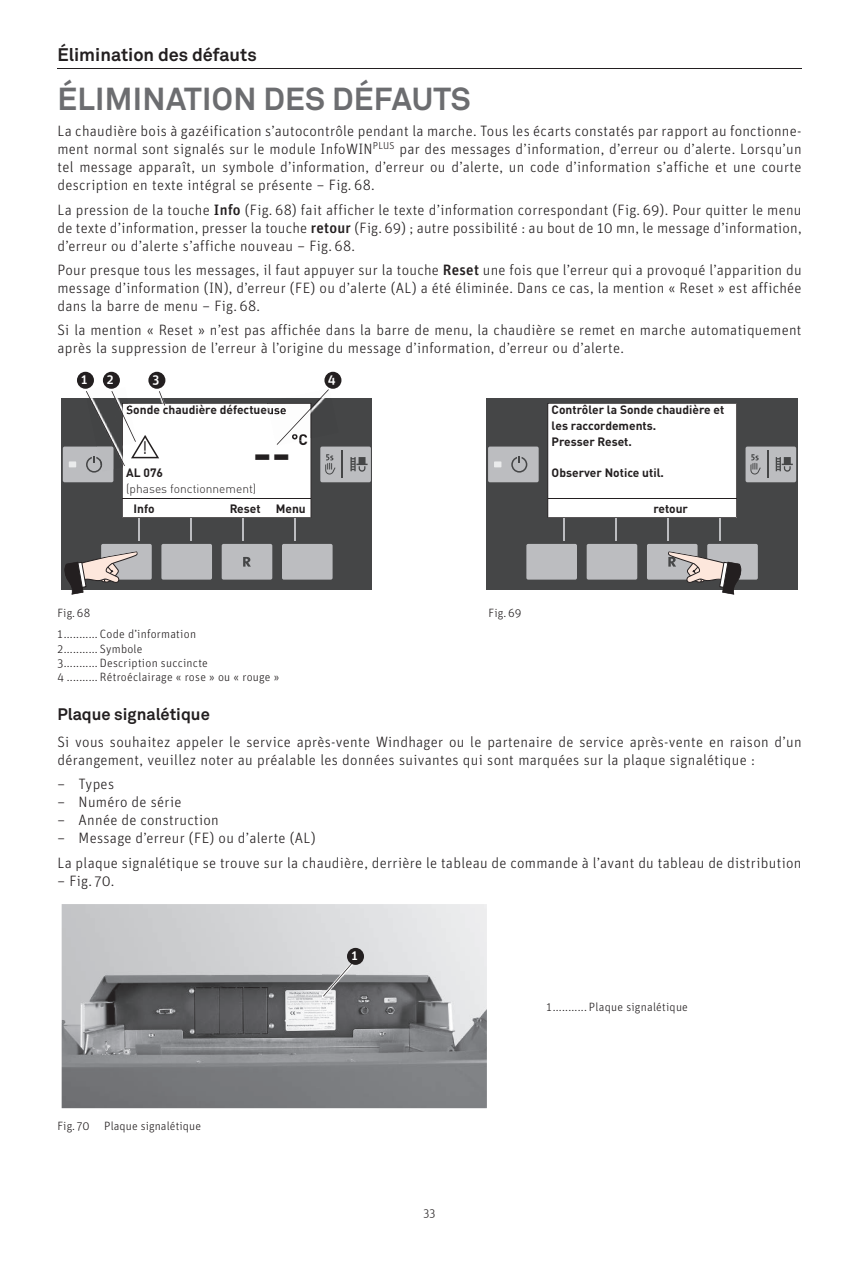
<style>
.page{position:relative;width:859px;height:1263px;background:#fff}
.page>*{position:absolute;margin:0;border:0;box-sizing:border-box;transform-origin:0 0}
.t1{font:700 45px "DIN Pro";color:#231f20}
.t2{font:700 31.5px "Akkurat Pro";letter-spacing:.01em;color:#6c6d70}
.t3{font:700 18px "Akkurat Pro";color:#231f20}
.t4{font:18px "Avant Garde Bk BT";color:#231f20}
.t5{font:700 16.5px "Akkurat Pro";color:#231f20}
.t6{font:700 15.15px "DIN Pro";color:#231f20}
.t7{font:300 15px/18px "Unit OT";letter-spacing:.02em;color:#231f20;text-align:justify}
.t8{font:500 13.5px "Unit OT";color:#fff}
.t9{font:300 12px/14.4px "Unit OT";letter-spacing:.02em;color:#231f20}
.t10{font:700 12px/15.8px "DIN Pro";color:#231f20}
.t11{font:300 12px "DIN Pro";color:#231f20}
.s1{font-weight:500}
</style>
<div class="page">
<hr style="left:57px;top:68px;width:744px;height:1px;background:#231f20">
<div style="left:62px;top:398px;width:310px;height:191px;background:#454647"></div>
<div style="left:101px;top:544px;width:51px;height:36px;background:#bcbdc0;border-radius:2px"></div>
<div style="left:161px;top:544px;width:51px;height:36px;background:#bcbdc0;border-radius:2px"></div>
<div style="left:222px;top:544px;width:50px;height:36px;background:#bcbdc0;border-radius:2px"></div>
<div style="left:282px;top:544px;width:51px;height:36px;background:#bcbdc0;border-radius:2px"></div>
<div style="left:320px;top:447px;width:51px;height:35px;background:#bcbdc0;border-radius:2px"></div>
<div style="left:63px;top:447px;width:50px;height:35px;background:#bcbdc0;border-radius:2px"></div>
<hr style="left:138px;top:486px;width:2px;height:54px;background:#bcbdc0">
<hr style="left:190px;top:486px;width:2px;height:54px;background:#bcbdc0">
<hr style="left:242px;top:486px;width:2px;height:54px;background:#bcbdc0">
<hr style="left:294px;top:486px;width:2px;height:54px;background:#bcbdc0">
<div style="left:69px;top:461px;width:7px;height:6px;background:#eaebec"></div>
<svg style="left:243px;top:557px;width:8px;height:10px"></svg>
<svg style="left:350px;top:457px;width:18px;height:15px"></svg>
<svg style="left:342px;top:451px;width:1px;height:27px"></svg>
<svg style="left:63px;top:551px;width:75px;height:44px"></svg>
<div style="left:77px;top:372px;width:17px;height:17px;background:#231f20;border-radius:50%"></div>
<div style="left:103px;top:372px;width:17px;height:17px;background:#231f20;border-radius:50%"></div>
<div style="left:148px;top:372px;width:17px;height:17px;background:#231f20;border-radius:50%"></div>
<img style="left:335px;top:398px;width:4px;height:40px">
<svg style="left:86px;top:385px;width:249px;height:133px"></svg>
<div style="left:324px;top:372px;width:17px;height:17px;background:#231f20;border-radius:50%"></div>
<div style="left:487px;top:398px;width:310px;height:191px;background:#454647"></div>
<div style="left:526px;top:544px;width:51px;height:36px;background:#bcbdc0;border-radius:2px"></div>
<div style="left:587px;top:544px;width:50px;height:36px;background:#bcbdc0;border-radius:2px"></div>
<div style="left:647px;top:544px;width:50px;height:36px;background:#bcbdc0;border-radius:2px"></div>
<div style="left:707px;top:544px;width:51px;height:36px;background:#bcbdc0;border-radius:2px"></div>
<div style="left:745px;top:447px;width:51px;height:35px;background:#bcbdc0;border-radius:2px"></div>
<div style="left:488px;top:447px;width:51px;height:35px;background:#bcbdc0;border-radius:2px"></div>
<hr style="left:563px;top:486px;width:2px;height:54px;background:#bcbdc0">
<hr style="left:615px;top:486px;width:2px;height:54px;background:#bcbdc0">
<hr style="left:667px;top:486px;width:2px;height:54px;background:#bcbdc0">
<hr style="left:719px;top:486px;width:2px;height:54px;background:#bcbdc0">
<div style="left:494px;top:461px;width:7px;height:6px;background:#eaebec"></div>
<svg style="left:511px;top:456px;width:16px;height:17px"></svg>
<svg style="left:776px;top:457px;width:17px;height:15px"></svg>
<svg style="left:767px;top:451px;width:1px;height:27px"></svg>
<svg style="left:750px;top:454px;width:11px;height:20px"></svg>
<svg style="left:547px;top:403px;width:190px;height:115px"></svg>
<hr style="left:548px;top:499px;width:188px;height:1px;background:#231f20">
<svg style="left:668px;top:551px;width:74px;height:44px"></svg>
<img style="left:62px;top:904px;width:425px;height:204px">
<img style="left:322px;top:959px;width:34px;height:38px">
<svg style="left:323px;top:960px;width:32px;height:36px"></svg>
<div style="left:347px;top:948px;width:17px;height:17px;background:#231f20;border-radius:50%"></div>
<p class="t3" style="left:57px;top:43px;width:201px">Élimination des défauts</p>
<h2 class="t2" style="left:58px;top:79px;width:415px">ÉLIMINATION DES DÉFAUTS</h2>
<p class="t7" style="left:57px;top:122px;width:746px">La chaudière bois à gazéification s’autocontrôle pendant la marche. Tous les écarts constatés par rapport au fonctionne&shy;ment normal sont signalés sur le module InfoWIN<sup>PLUS</sup> par des messages d’information, d’erreur ou d’alerte. Lorsqu’un tel message apparaît, un symbole d’information, d’erreur ou d’alerte, un code d’information s’affiche et une courte description en texte intégral se présente – Fig. 68.</p>
<p class="t7" style="left:57px;top:200px;width:746px">La pression de la touche <span class="s1">Info</span> (Fig. 68) fait afficher le texte d’information correspondant (Fig. 69). Pour quitter le menu de texte d’information, presser la touche <span class="s1">retour</span> (Fig. 69) ; autre possibilité : au bout de 10 mn, le message d’information, d’erreur ou d’alerte s’affiche nouveau – Fig. 68.</p>
<p class="t7" style="left:57px;top:261px;width:746px">Pour presque tous les messages, il faut appuyer sur la touche <span class="s1">Reset</span> une fois que l’erreur qui a provoqué l’apparition du message d’information (IN), d’erreur (FE) ou d’alerte (AL) a été éliminée. Dans ce cas, la mention « Reset » est affichée dans la barre de menu – Fig. 68.</p>
<p class="t7" style="left:57px;top:321px;width:746px">Si la mention « Reset » n’est pas affichée dans la barre de menu, la chaudière se remet en marche automatiquement après la suppression de l’erreur à l’origine du message d’information, d’erreur ou d’alerte.</p>
<p class="t8" style="left:81px;top:371px;width:8px">1</p>
<p class="t8" style="left:107px;top:371px;width:8px">2</p>
<p class="t8" style="left:152px;top:371px;width:8px">3</p>
<p class="t8" style="left:328px;top:371px;width:9px">4</p>
<p class="t10" style="left:126px;top:401px;width:162px">Sonde chaudière défectueuse</p>
<p class="t4" style="left:143px;top:438px;width:7px">!</p>
<p class="t6" style="left:291px;top:427px;width:18px">°C</p>
<h1 class="t1" style="left:253px;top:416px;width:40px">--</h1>
<p class="t10" style="left:126px;top:464px;width:38px">AL 076</p>
<p class="t11" style="left:126px;top:479px;width:132px">(phases fonctionnement)</p>
<p class="t10" style="left:134px;top:499px;width:22px">Info</p>
<p class="t10" style="left:230px;top:499px;width:32px">Reset</p>
<p class="t10" style="left:276px;top:499px;width:32px">Menu</p>
<p class="t10" style="left:552px;top:401px;width:174px">Contrôler la Sonde chaudière et les raccordements.<br>Presser Reset.</p>
<p class="t10" style="left:552px;top:464px;width:114px">Observer Notice util.</p>
<p class="t10" style="left:653px;top:499px;width:36px">retour</p>
<p class="t9" style="left:57px;top:605px;width:34px">Fig. 68</p>
<p class="t9" style="left:489px;top:605px;width:34px">Fig. 69</p>
<p class="t9" style="left:57px;top:627px;width:223px">1 ........... Code d’information<br>2 ........... Symbole<br>3 ........... Description succincte<br>4 .......... Rétroéclairage « rose » ou « rouge »</p>
<p class="t5" style="left:57px;top:704px;width:154px">Plaque signalétique</p>
<p class="t7" style="left:57px;top:733px;width:746px">Si vous souhaitez appeler le service après-vente Windhager ou le partenaire de service après-vente en raison d’un dérangement, veuillez noter au préalable les données suivantes qui sont marquées sur la plaque signalétique :</p>
<p class="t7" style="left:57px;top:775px;width:58px">– Types</p>
<p class="t7" style="left:57px;top:793px;width:126px">– Numéro de série</p>
<p class="t7" style="left:57px;top:811px;width:163px">– Année de construction</p>
<p class="t7" style="left:57px;top:826px;width:745px;line-height:24.3px">– Message d’erreur (FE) ou d’alerte (AL)<br>La plaque signalétique se trouve sur la chaudière, derrière le tableau de commande à l’avant du tableau de distribution</p>
<p class="t7" style="left:57px;top:871px;width:58px">– Fig. 70.</p>
<p class="t9" style="left:57px;top:1118px;width:145px">Fig. 70 Plaque signalétique</p>
<p class="t8" style="left:351px;top:947px;width:8px">1</p>
<p class="t9" style="left:423px;top:1206px;width:14px">33</p>
<p class="t9" style="left:546px;top:999px;width:143px">1 ........... Plaque signalétique</p>
</div>
